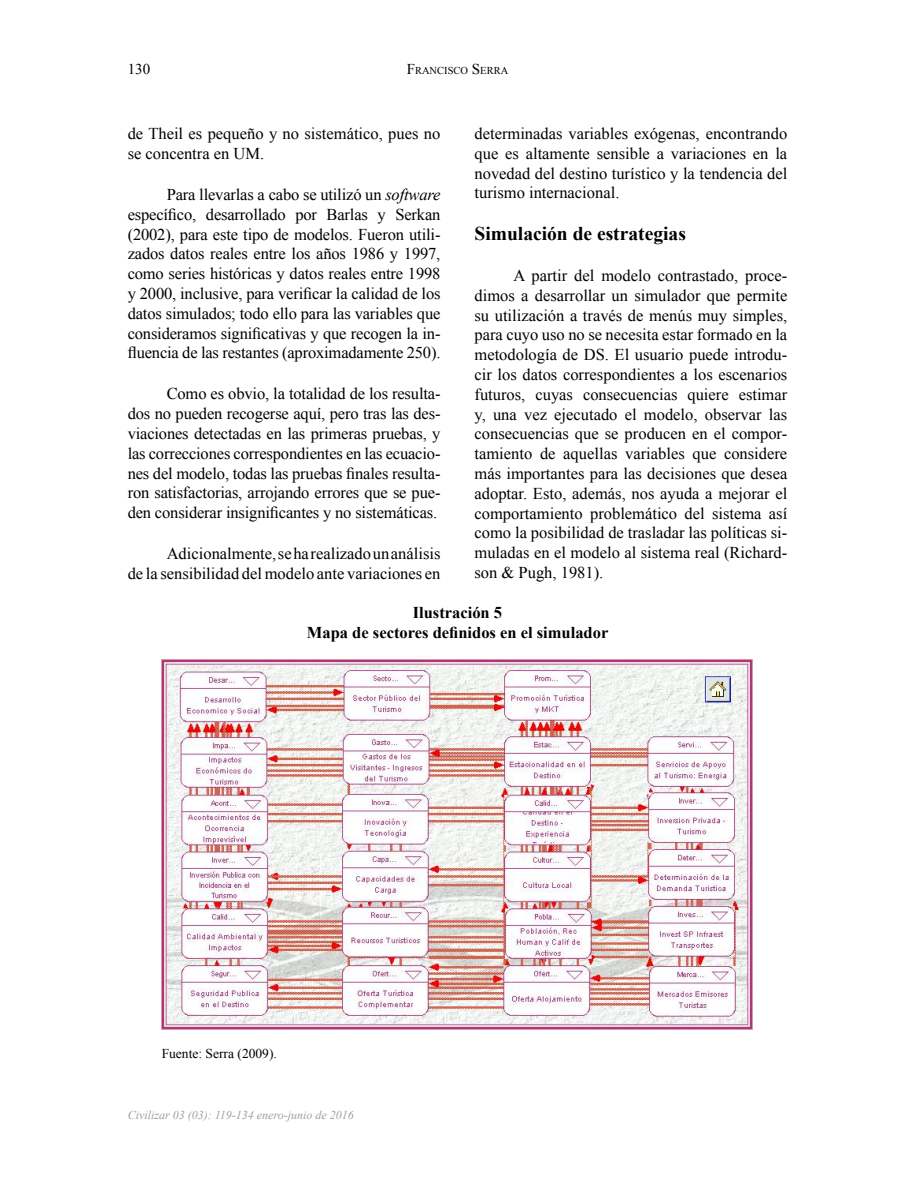
<style>
.page{position:relative;width:915px;height:1191px;background:#fff}
.page>*{position:absolute;margin:0;border:0;box-sizing:border-box;transform-origin:0 0}
.t1{font:700 19.5px "Times New Roman";color:#000}
.t2{font:16.5px/19.8px "Times New Roman";color:#000;text-align:justify}
.t3{font:700 16.5px/19.8px "Times New Roman";color:#000;text-align:center}
.t4{font:15px "Times New Roman";color:#000}
.t5{font:13.5px "Times New Roman";color:#000}
.t6{font:italic 12px "Times New Roman";color:#9d9fa2}
.t7{font:10.5px "Times New Roman";color:#000}
.s1{font-size:15px}
.s2{font-style:italic}
</style>
<div class="page">
<img style="left:162px;top:659px;width:590px;height:370px">
<p class="t4" style="left:128px;top:59px;width:24px">130</p>
<p class="t7" style="left:406px;top:64px;width:103px"><span class="s1">F</span>RANCISCO <span class="s1">S</span> ERRA</p>
<p class="t2" style="left:128px;top:123px;width:314px">de Theil es pequeño y no sistemático, pues no se concentra en UM.</p>
<p class="t2" style="left:128px;top:184px;width:314px;text-indent:39px">Para llevarlas a cabo se utilizó un <span class="s2">software </span>específico, desarrollado por Barlas y Serkan (2002), para este tipo de modelos. Fueron utili&shy;zados datos reales entre los años 1986 y 1997, como series históricas y datos reales entre 1998 y 2000, inclusive, para verificar la calidad de los datos simulados; todo ello para las variables que consideramos significativas y que recogen la in&shy;fluencia de las restantes (aproximadamente 250).</p>
<p class="t2" style="left:128px;top:384px;width:314px;text-indent:39px">Como es obvio, la totalidad de los resulta&shy;dos no pueden recogerse aquí, pero tras las des&shy;viaciones detectadas en las primeras pruebas, y las correcciones correspondientes en las ecuacio&shy;nes del modelo, todas las pruebas finales resulta&shy;ron satisfactorias, arrojando errores que se pue&shy;den considerar insignificantes y no sistemáticas.</p>
<p class="t2" style="left:128px;top:543px;width:314px;text-align:right">Adicionalmente, se ha realizado un análisis<br>de la sensibilidad del modelo ante variaciones en</p>
<p class="t2" style="left:474px;top:123px;width:314px">determinadas variables exógenas, encontrando que es altamente sensible a variaciones en la novedad del destino turístico y la tendencia del turismo internacional.</p>
<p class="t1" style="left:474px;top:220px;width:213px">Simulación de estrategias</p>
<p class="t2" style="left:474px;top:265px;width:314px;text-indent:39px">A partir del modelo contrastado, proce&shy;dimos a desarrollar un simulador que permite su utilización a través de menús muy simples, para cuyo uso no se necesita estar formado en la metodología de DS. El usuario puede introdu&shy;cir los datos correspondientes a los escenarios futuros, cuyas consecuencias quiere estimar y, una vez ejecutado el modelo, observar las consecuencias que se producen en el compor&shy;tamiento de aquellas variables que considere más importantes para las decisiones que desea adoptar. Esto, además, nos ayuda a mejorar el comportamiento problemático del sistema así como la posibilidad de trasladar las políticas si&shy;muladas en el modelo al sistema real (Richard&shy;son &amp; Pugh, 1981).</p>
<p class="t3" style="left:307px;top:602px;width:303px">Ilustración 5<br>Mapa de sectores definidos en el simulador</p>
<p class="t5" style="left:162px;top:1044px;width:117px">Fuente: Serra (2009).</p>
<p class="t6" style="left:128px;top:1106px;width:227px">Civilizar 03 (03): 119-134 enero-junio de 2016</p>
</div>
